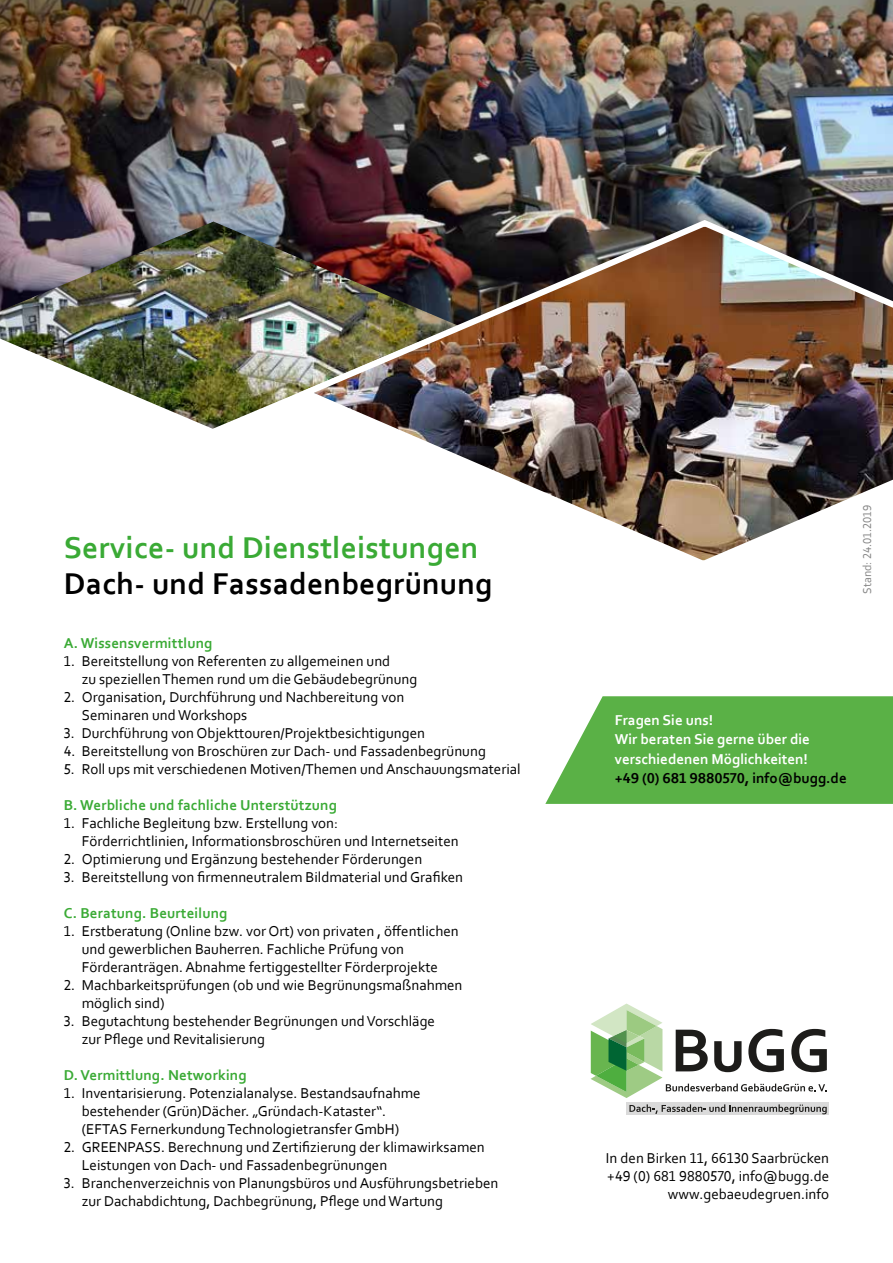
<style>
.page{position:relative;width:893px;height:1263px;background:#fff}
.page>*{position:absolute;margin:0;border:0;box-sizing:border-box;transform-origin:0 0}
.t1{font:700 31.5px "Corbel";letter-spacing:.01em;color:#3aaa35}
.t2{font:700 31.5px "Corbel";letter-spacing:.01em;color:#000}
.t3{font:15px/18px "Corbel";color:#000}
.t4{font:700 15px "Corbel";letter-spacing:.01em;color:#3aaa35}
.t5{font:700 15px/19.5px "Corbel";color:#fff}
.t6{font:700 15px "Corbel";color:#000}
.t7{font:12px "Corbel";color:#878787}
</style>
<div class="page">
<img style="left:0;top:0;width:893px;height:222px">
<img style="left:0;top:222px;width:291px;height:207px">
<img style="left:291px;top:215px;width:602px;height:346px">
<svg style="left:590px;top:1003px;width:237px;height:95px"></svg>
<div style="left:626px;top:1103px;width:203px;height:12px;background:#dadada"></div>
<svg style="left:629px;top:1104px;width:198px;height:10px"></svg>
<svg style="left:545px;top:696px;width:348px;height:108px;background:#68b756"></svg>
<h1 class="t1" style="left:64px;top:528px;width:416px">Service- und Dienstleistungen</h1>
<h1 class="t2" style="left:64px;top:564px;width:430px">Dach- und Fassadenbegrünung</h1>
<p class="t4" style="left:64px;top:634px;width:150px">A. Wissensvermittlung</p>
<p class="t3" style="left:82px;top:652px;width:337px;text-indent:-18px">1. Bereitstellung von Referenten zu allgemeinen und<br>zu speziellenThemen rund um die Gebäudebegrünung</p>
<p class="t3" style="left:82px;top:688px;width:324px;text-indent:-18px">2. Organisation, Durchführung und Nachbereitung von<br>Seminaren undWorkshops</p>
<p class="t3" style="left:64px;top:724px;width:363px">3. Durchführung von Objekttouren/Projektbesichtigungen</p>
<p class="t3" style="left:64px;top:742px;width:424px">4. Bereitstellung von Broschüren zur Dach- und Fassadenbegrünung</p>
<p class="t3" style="left:64px;top:760px;width:458px">5. Roll ups mit verschiedenen Motiven/Themen undAnschauungsmaterial</p>
<p class="t4" style="left:64px;top:796px;width:275px">B. Werbliche und fachliche Unterstützung</p>
<p class="t3" style="left:82px;top:814px;width:378px;text-indent:-18px">1. Fachliche Begleitung bzw. Erstellung von:<br>Förderrichtlinien, Informationsbroschüren und Internetseiten</p>
<p class="t3" style="left:64px;top:850px;width:360px">2. Optimierung und Ergänzung bestehender Förderungen</p>
<p class="t3" style="left:64px;top:868px;width:401px">3. Bereitstellung von firmenneutralem Bildmaterial und Grafiken</p>
<p class="t4" style="left:64px;top:904px;width:165px">C. Beratung. Beurteilung</p>
<p class="t3" style="left:82px;top:922px;width:378px;text-indent:-18px">1. Erstberatung (Online bzw. vor Ort) von privaten , öffentlichen und gewerblichen Bauherren. Fachliche Prüfung von<br>Förderanträgen. Abnahme fertiggestellter Förderprojekte</p>
<p class="t3" style="left:82px;top:976px;width:382px;text-indent:-18px">2. Machbarkeitsprüfungen (ob und wie Begrünungsmaßnahmen möglich sind)</p>
<p class="t3" style="left:82px;top:1012px;width:355px;text-indent:-18px">3. Begutachtung bestehender Begrünungen undVorschläge zur Pflege und Revitalisierung</p>
<p class="t4" style="left:64px;top:1066px;width:184px">D. Vermittlung. Networking</p>
<p class="t3" style="left:82px;top:1084px;width:340px;text-indent:-18px">1. Inventarisierung. Potenzialanalyse. Bestandsaufnahme bestehender (Grün)Dächer. „Gründach-Kataster“. (EFTAS FernerkundungTechnologietransfer GmbH)</p>
<p class="t3" style="left:82px;top:1138px;width:405px;text-indent:-18px">2. GREENPASS. Berechnung und Zertifizierung der klimawirksamen<br>Leistungen von Dach- und Fassadenbegrünungen</p>
<p class="t3" style="left:82px;top:1174px;width:418px;text-indent:-18px">3. Branchenverzeichnis von Planungsbüros und Ausführungsbetrieben zur Dachabdichtung, Dachbegrünung, Pflege undWartung</p>
<p class="t7" style="left:860px;top:594px;width:91px;rotate:-90deg">Stand: 24.01.2019</p>
<p class="t5" style="left:615px;top:710px;width:196px">Fragen Sie uns!<br>Wir beraten Sie gerne über die verschiedenen Möglichkeiten!</p>
<p class="t6" style="left:615px;top:769px;width:233px">+49 (0) 681 9880570, info@bugg.de</p>
<p class="t3" style="left:606px;top:1149px;width:225px;text-align:right">In den Birken 11, 66130 Saarbrücken +49 (0) 681 9880570, info@bugg.de www.gebaeudegruen.info</p>
</div>
